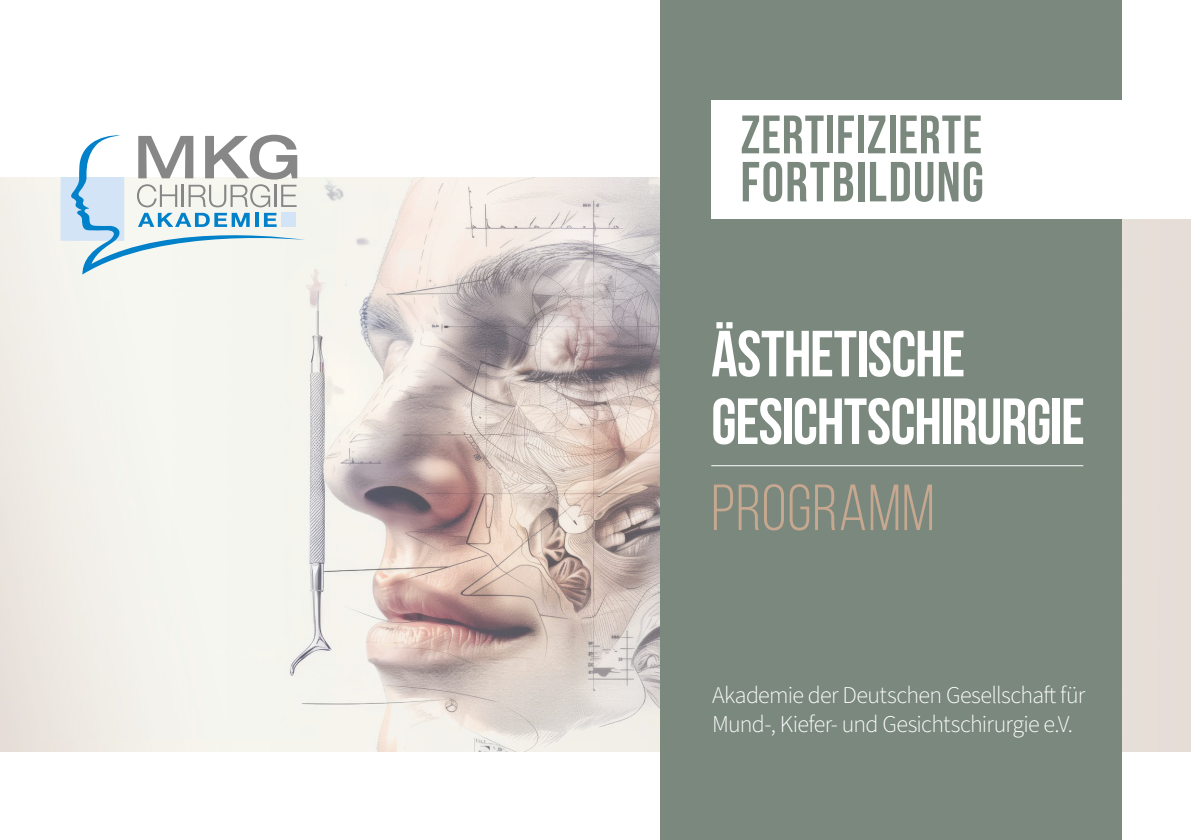
<style>
.page{position:relative;width:1191px;height:840px;background:#fff}
.page>*{position:absolute;margin:0;border:0;box-sizing:border-box;transform-origin:0 0}
.t1{font:65px/67.6px "Bebas Neue";letter-spacing:-.02em;color:#fff}
.t2{font:65px "Bebas Neue";letter-spacing:.015em;color:#c6a78f}
.t3{font:56.4px "Bebas Neue";letter-spacing:.025em;color:#7a887e}
.t4{font:54px "Bebas Neue";letter-spacing:.015em;color:#7a887e}
.t5{font:300 24px/28.8px "Source Sans Pro";letter-spacing:-.025em;color:#fff}
</style>
<div class="page">
<img style="left:0;top:177px;width:1191px;height:573px">
<div style="left:660px;top:0;width:461px;height:839px;background:#7a887e"></div>
<div style="left:711px;top:100px;width:480px;height:118px;background:#fff"></div>
<div style="left:61px;top:177px;width:63px;height:63px;background:#d3e4f6"></div>
<svg style="left:70px;top:135px;width:235px;height:139px"></svg>
<div style="left:281px;top:212px;width:15px;height:15px;background:#d3e4f6"></div>
<hr style="left:711px;top:465px;width:372px;height:1px;background:#fff">
<h3 class="t4" style="left:740px;top:105px;width:243px">ZERTIFIZIERTE</h3>
<h2 class="t3" style="left:740px;top:151px;width:245px">FORTBILDUNG</h2>
<h1 class="t1" style="left:711px;top:319px;width:375px">ÄSTHETISCHE<br>GESICHTSCHIRURGIE</h1>
<h1 class="t2" style="left:711px;top:472px;width:225px">PROGRAMM</h1>
<p class="t5" style="left:712px;top:681px;width:375px">Akademie der Deutschen Gesellschaft für<br>Mund-, Kiefer- und Gesichtschirurgie e.V.</p>
</div>
